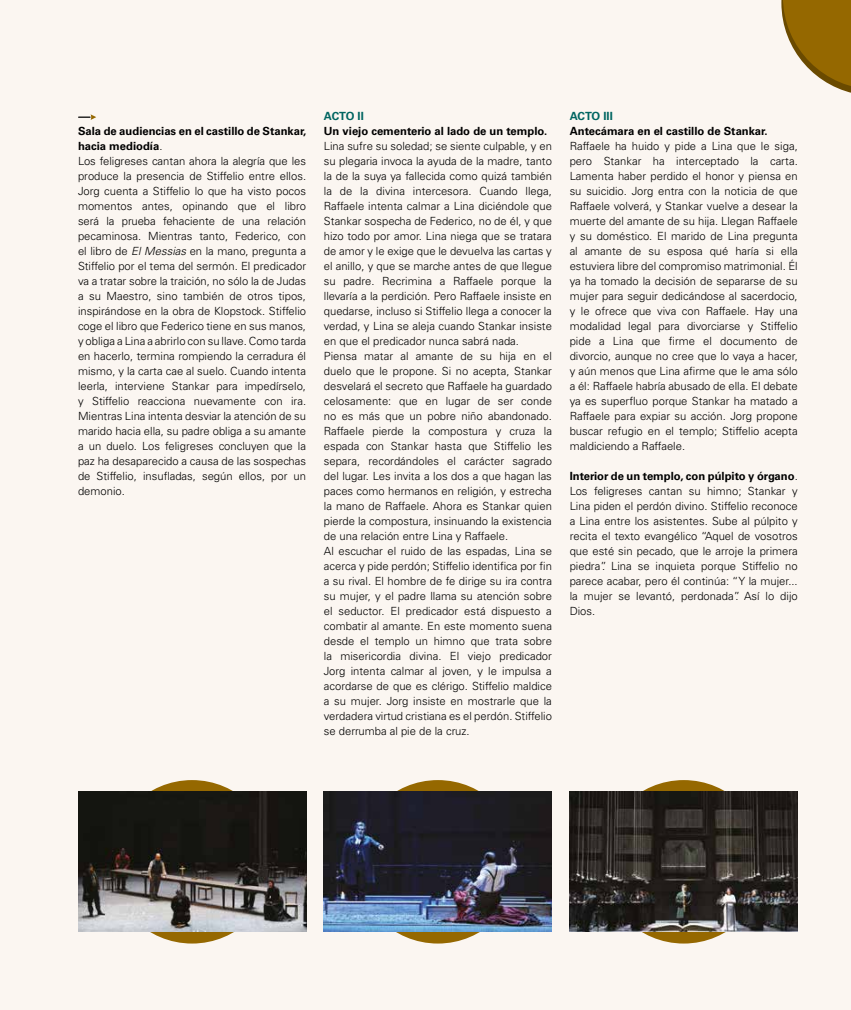
<style>
.page{position:relative;width:851px;height:1010px;background:#fff}
.page>*{position:absolute;margin:0;border:0;box-sizing:border-box;transform-origin:0 0}
.t1{font:300 11.25px/15px "Univers LT Std";color:#000}
.t2{font:700 11.25px "Univers LT Std";color:#000}
.t3{font:700 11.25px "Univers LT Std";color:#006561}
.s1{font-weight:700}
.s2{font-style:italic}
</style>
<div class="page">
<div style="left:0;top:0;width:850px;height:1010px;background:#fbf6f1"></div>
<svg style="left:781px;top:0;width:69px;height:93px"></svg>
<div style="left:110px;top:780px;width:164px;height:163px;background:#956800;border-radius:50%"></div>
<div style="left:356px;top:780px;width:163px;height:163px;background:#956800;border-radius:50%"></div>
<div style="left:602px;top:780px;width:163px;height:163px;background:#956800;border-radius:50%"></div>
<svg style="left:79px;top:114px;width:17px;height:6px"></svg>
<img style="left:324px;top:792px;width:228px;height:140px">
<img style="left:78px;top:792px;width:228px;height:140px">
<img style="left:569px;top:792px;width:228px;height:140px">
<p class="t1" style="left:78px;top:124px;width:230px"><span class="s1">Sala de audiencias en el castillo de Stankar, hacia mediodía</span>.<br>Los feligreses cantan ahora la alegría que les produce la presencia de Stiffelio entre ellos.<br>Jorg cuenta a Stiffelio lo que ha visto pocos momentos antes, opinando que el libro será la prueba fehaciente de una relación pecaminosa. Mientras tanto, Federico, con el libro de <span class="s2">El Messias</span> en la mano, pregunta a Stiffelio por el tema del sermón. El predicador va a tratar sobre la traición, no sólo la de Judas a su Maestro, sino también de otros tipos, inspirándose en la obra de Klopstock. Stiffelio coge el libro que Federico tiene en sus manos, y obliga a Lina a abrirlo con su llave. Como tarda en hacerlo, termina rompiendo la cerradura él mismo, y la carta cae al suelo. Cuando intenta leerla, interviene Stankar para impedírselo, y Stiffelio reacciona nuevamente con ira.<br>Mientras Lina intenta desviar la atención de su marido hacia ella, su padre obliga a su amante a un duelo. Los feligreses concluyen que la paz ha desaparecido a causa de las sospechas de Stiffelio, insufladas, según ellos, por un demonio.</p>
<p class="t3" style="left:324px;top:109px;width:41px">ACTO II</p>
<p class="t2" style="left:324px;top:124px;width:225px">Un viejo cementerio al lado de un templo.</p>
<p class="t1" style="left:324px;top:138px;width:229px">Lina sufre su soledad; se siente culpable, y en su plegaria invoca la ayuda de la madre, tanto la de la suya ya fallecida como quizá también la de la divina intercesora. Cuando llega, Raffaele intenta calmar a Lina diciéndole que Stankar sospecha de Federico, no de él, y que hizo todo por amor. Lina niega que se tratara de amor y le exige que le devuelva las cartas y el anillo, y que se marche antes de que llegue su padre. Recrimina a Raffaele porque la llevaría a la perdición. Pero Raffaele insiste en quedarse, incluso si Stiffelio llega a conocer la verdad, y Lina se aleja cuando Stankar insiste en que el predicador nunca sabrá nada.<br>Piensa matar al amante de su hija en el duelo que le propone. Si no acepta, Stankar desvelará el secreto que Raffaele ha guardado celosamente: que en lugar de ser conde no es más que un pobre niño abandonado.<br>Raffaele pierde la compostura y cruza la espada con Stankar hasta que Stiffelio les separa, recordándoles el carácter sagrado del lugar. Les invita a los dos a que hagan las paces como hermanos en religión, y estrecha la mano de Raffaele. Ahora es Stankar quien pierde la compostura, insinuando la existencia de una relación entre Lina y Raffaele.<br>Al escuchar el ruido de las espadas, Lina se acerca y pide perdón; Stiffelio identifica por fin a su rival. El hombre de fe dirige su ira contra su mujer, y el padre llama su atención sobre el seductor. El predicador está dispuesto a combatir al amante. En este momento suena desde el templo un himno que trata sobre la misericordia divina. El viejo predicador Jorg intenta calmar al joven, y le impulsa a acordarse de que es clérigo. Stiffelio maldice a su mujer. Jorg insiste en mostrarle que la verdadera virtud cristiana es el perdón. Stiffelio se derrumba al pie de la cruz.</p>
<p class="t3" style="left:569px;top:109px;width:45px">ACTO III</p>
<p class="t2" style="left:569px;top:124px;width:199px">Antecámara en el castillo de Stankar.</p>
<p class="t1" style="left:569px;top:138px;width:229px;text-align:justify">Raffaele ha huido y pide a Lina que le siga, pero Stankar ha interceptado la carta.<br>Lamenta haber perdido el honor y piensa en su suicidio. Jorg entra con la noticia de que Raffaele volverá, y Stankar vuelve a desear la muerte del amante de su hija. Llegan Raffaele y su doméstico. El marido de Lina pregunta al amante de su esposa qué haría si ella estuviera libre del compromiso matrimonial. Él ya ha tomado la decisión de separarse de su mujer para seguir dedicándose al sacerdocio, y le ofrece que viva con Raffaele. Hay una modalidad legal para divorciarse y Stiffelio pide a Lina que firme el documento de divorcio, aunque no cree que lo vaya a hacer, y aún menos que Lina afirme que le ama sólo a él: Raffaele habría abusado de ella. El debate ya es superfluo porque Stankar ha matado a Raffaele para expiar su acción. Jorg propone buscar refugio en el templo; Stiffelio acepta maldiciendo a Raffaele.</p>
<p class="t1" style="left:569px;top:468px;width:229px;text-align:justify"><span class="s1">Interior de un templo, con púlpito y órgano</span>.<br>Los feligreses cantan su himno; Stankar y Lina piden el perdón divino. Stiffelio reconoce a Lina entre los asistentes. Sube al púlpito y recita el texto evangélico “Aquel de vosotros que esté sin pecado, que le arroje la primera piedra”. Lina se inquieta porque Stiffelio no parece acabar, pero él continúa: “Y la mujer... la mujer se levantó, perdonada”. Así lo dijo Dios.</p>
</div>
